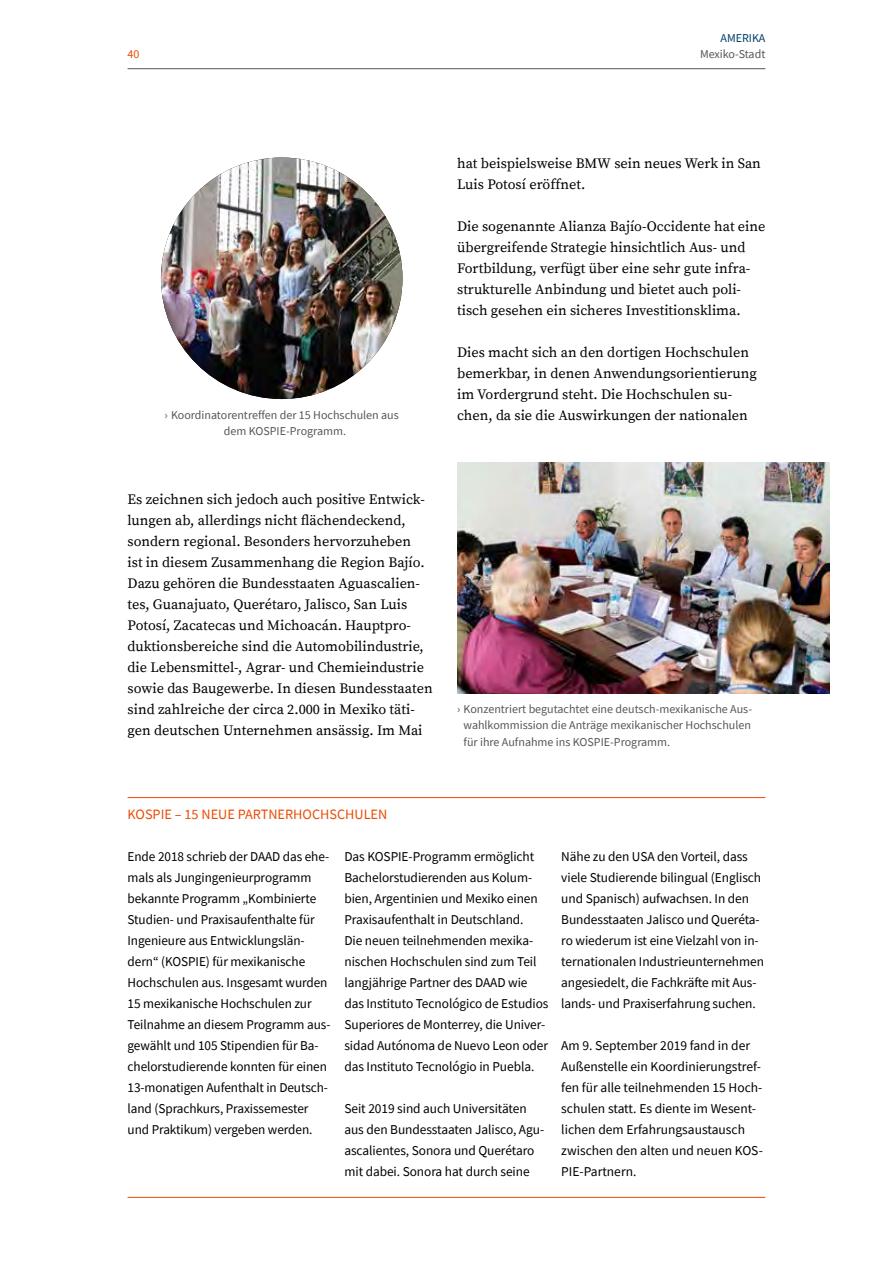
<style>
.page{position:relative;width:893px;height:1263px;background:#fff}
.page>*{position:absolute;margin:0;border:0;box-sizing:border-box;transform-origin:0 0}
.t1{font:14.25px/21px "Source Serif Pro";color:#000}
.t2{font:14.25px "Source Sans Pro";color:#e94c05}
.t3{font:13.5px/21px "Source Sans Pro";letter-spacing:-.005em;color:#000}
.t4{font:12px/16.5px "Source Sans Pro";color:#565655;text-align:justify}
.t5{font:12px "Source Sans Pro";color:#003e68}
.t6{font:12px "Source Sans Pro";color:#e94c05}
</style>
<div class="page">
<hr style="left:128px;top:797px;width:637px;height:1px;background:#e94c05">
<hr style="left:128px;top:1197px;width:637px;height:1px;background:#e94c05">
<img style="left:161px;top:158px;width:241px;height:241px;border-radius:121px">
<img style="left:457px;top:462px;width:372px;height:231px">
<hr style="left:128px;top:68px;width:637px;height:1px;background:#565655">
<p class="t5" style="left:720px;top:30px;width:46px">AMERIKA</p>
<p class="t6" style="left:128px;top:46px;width:13px">40</p>
<p class="t4" style="left:700px;top:46px;width:67px">Mexiko-Stadt</p>
<p class="t4" style="left:165px;top:406px;width:236px;text-align:center">› Koordinatorentreffen der 15 Hochschulen aus dem -KOSPIE-Programm.</p>
<p class="t1" style="left:128px;top:489px;width:307px">Es zeichnen sich jedoch auch positive Entwick&shy;lungen ab, allerdings nicht flächendeckend, sondern regional. Besonders hervorzuheben<br>ist in diesem Zusammenhang die Region Bajío.<br>Dazu gehören die Bundesstaaten Aguascalien&shy;tes, Guanajuato, Querétaro, Jalisco, San Luis Potosí, Zacatecas und Michoacán. Hauptpro&shy;duktionsbereiche sind die Automobilindustrie, die Lebensmittel-, Agrar- und Chemieindustrie sowie das Baugewerbe. In diesen Bundesstaaten sind zahlreiche der circa 2.000 in Mexiko täti&shy;gen deutschen Unternehmen ansässig. Im Mai</p>
<p class="t1" style="left:457px;top:153px;width:305px">hat beispielsweise BMW sein neues Werk in San<br>Luis Potosí eröffnet.</p>
<p class="t1" style="left:457px;top:216px;width:310px">Die sogenannte Alianza Bajío-Occidente hat eine übergreifende Strategie hinsichtlich Aus- und Fortbildung, verfügt über eine sehr gute infra&shy;strukturelle Anbindung und bietet auch poli&shy;tisch gesehen ein sicheres Investitionsklima.</p>
<p class="t1" style="left:457px;top:342px;width:301px">Dies macht sich an den dortigen Hochschulen bemerkbar, in denen Anwendungsorientierung im Vordergrund steht. Die Hochschulen su&shy;chen, da sie die Auswirkungen der nationalen</p>
<p class="t4" style="left:463px;top:700px;width:290px;text-indent:-6px">› Konzentriert begutachtet eine deutsch-mexikanische Aus&shy;wahlkommission die Anträge mexikanischer Hochschulen für ihre Aufnahme ins KOSPIE-Programm.</p>
<p class="t2" style="left:128px;top:805px;width:123px">KOSPIE – 15 N EUE PARTN</p>
<p class="t2" style="left:278px;top:805px;width:17px">ERHO</p>
<p class="t2" style="left:312px;top:805px;width:74px">CHSCH ULEN</p>
<p class="t3" style="left:128px;top:846px;width:204px">Ende 2018 schrieb der DAA D das ehe&shy;mals als Jungingenieurprogramm bekannte Programm „Kombinierte Studien- und Praxisaufenthalte für Ingenieure aus Entwicklungslän&shy;dern“ (KOSPIE) für mexikanische<br>H ochschulen aus. Insgesamt wurden 15 mexikanische Hochschulen zur Teilnahme an diesem Programm aus&shy;gewählt und 105 Stipendien für Ba&shy;chelorstudierende konnten für einen 13-monatigen Aufenthalt in Deutsch&shy;land (Sprachkurs, Praxissemester und Praktikum) vergeben werden.</p>
<p class="t3" style="left:344px;top:846px;width:206px">Das KOSPIE-Programm ermöglicht Bachelorstudierenden aus Kolum&shy;bien, Argentinien und Mexiko einen Praxisaufenthalt in Deutschland.<br>Die neuen teilnehmenden mexika&shy;nischen Hochschulen sind zum Teil langjährige Partner des DAA D wie das Instituto Tecnológico de Estudios Superiores de Monterrey, die Univer&shy;sidad Autónoma de N uevo Leon oder das Instituto Tecnológio in Puebla.</p>
<p class="t3" style="left:344px;top:1098px;width:201px">Seit 2019 sind auch Universitäten aus den Bundesstaaten Jalisco, Agu&shy;ascalientes, Sonora und Querétaro mit dabei. Sonora hat durch seine</p>
<p class="t3" style="left:561px;top:846px;width:204px">Nähe zu den USA den Vorteil, dass viele Studierende bilingual (Englisch und Spanisch) aufwachsen. In den Bundesstaaten Jalisco und Queréta&shy;ro wiederum ist eine Vielzahl von in&shy;ternationalen Industrieunternehmen angesiedelt, die Fachkräfte mit Aus&shy;lands- und Praxiserfahrung suchen.</p>
<p class="t3" style="left:561px;top:1035px;width:203px">Am 9. September 2019 fand in der<br>Außenstelle ein Koordinierungstref&shy;fen für alle teilnehmenden 15 Hoch&shy;schulen statt. Es diente im Wesent&shy;lichen dem Erfahrungsaustausch zwischen den alten und neuen KOS-<br>PIE-Partnern.</p>
</div>
